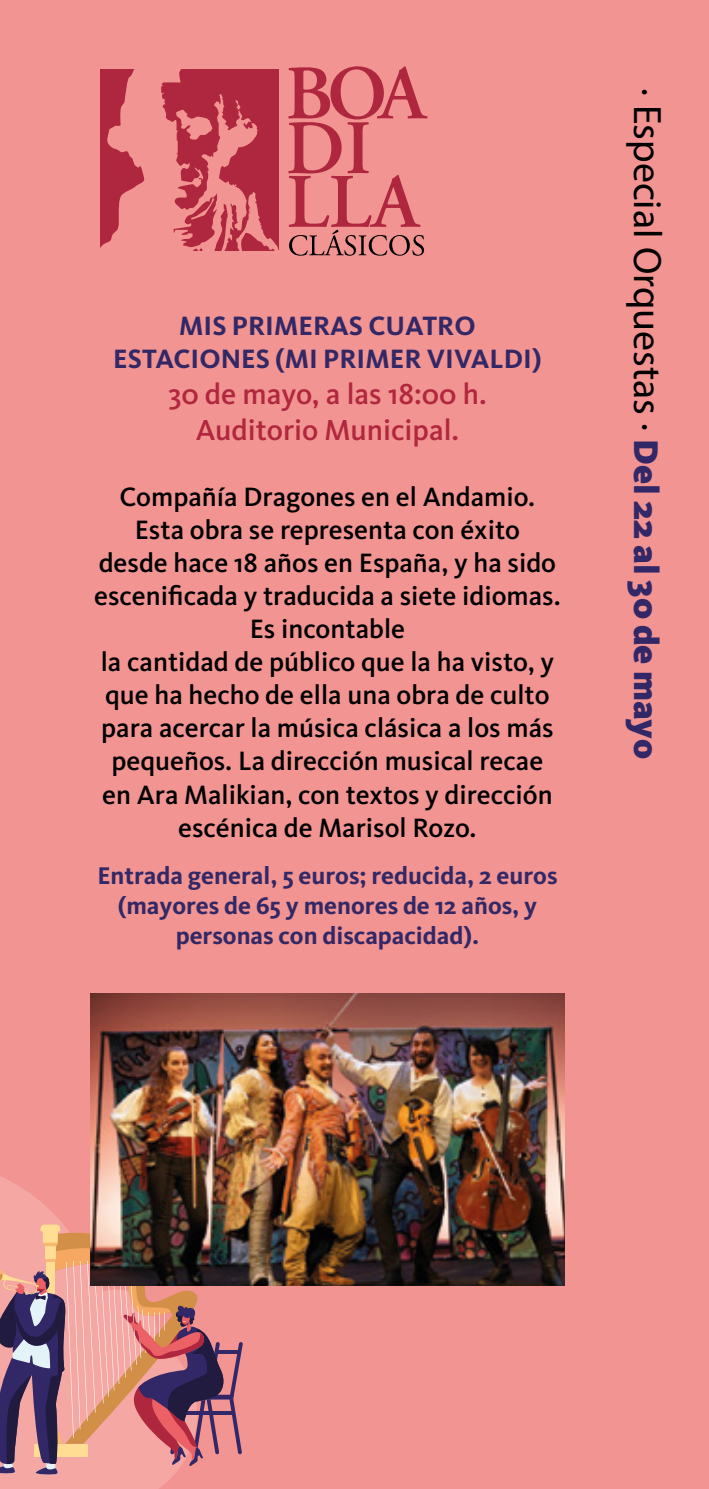
<style>
.page{position:relative;width:709px;height:1489px;background:#fff}
.page>*{position:absolute;margin:0;border:0;box-sizing:border-box;transform-origin:0 0}
.t1{font:39.75px "Myriad Pro";color:#000}
.t2{font:500 30px/36px "Kievit OT";color:#b0273e;text-align:center}
.t3{font:500 27.5px/33px "Kievit OT";color:#000;text-align:center}
.t4{font:700 27.5px/33px "Kievit OT";color:#332866;text-align:center}
.t5{font:700 25px/30px "Kievit OT";color:#332866;text-align:center}
.s1{font-family:"Kievit OT";font-weight:900;font-size:35.5px;color:#322767}
</style>
<div class="page">
<div style="left:0;top:0;width:709px;height:1488px;background:#f29492"></div>
<svg style="left:0;top:1176px;width:174px;height:312px;fill:#f4a7a3"></svg>
<svg style="left:0;top:1224px;width:243px;height:250px;background:#bc7f83"></svg>
<svg style="left:100px;top:69px;width:179px;height:182px;fill:#af273e"></svg>
<svg style="left:288px;top:66px;width:139px;height:190px"></svg>
<img style="left:90px;top:993px;width:475px;height:292px">
<p class="t4" style="left:113px;top:309px;width:430px">MIS PRIMERAS CUATRO<br>ESTACIONES (MI PRIMER VIVALDI)</p>
<p class="t2" style="left:168px;top:376px;width:320px">30 de mayo, a las 18:00 h.<br>Auditorio Municipal.</p>
<p class="t3" style="left:94px;top:480px;width:468px">Compañía Dragones en el Andamio.<br>Esta obra se representa con éxito<br>desde hace 18 años en España, y ha sido escenificada y traducida a siete idiomas.<br>Es incontable<br>la cantidad de público que la ha visto, y que ha hecho de ella una obra de culto para acercar la música clásica a los más pequeños. La dirección musical recae en Ara Malikian, con textos y dirección escénica de Marisol Rozo.</p>
<p class="t5" style="left:97px;top:860px;width:461px">Entrada general, 5 euros; reducida, 2 euros (mayores de 65 y menores de 12 años, y personas con discapacidad).</p>
<h1 class="t1" style="left:672px;top:88px;width:672px;rotate:90deg">· Especial Orquestas · <span class="s1">Del 22 al 30 de mayo</span></h1>
</div>
